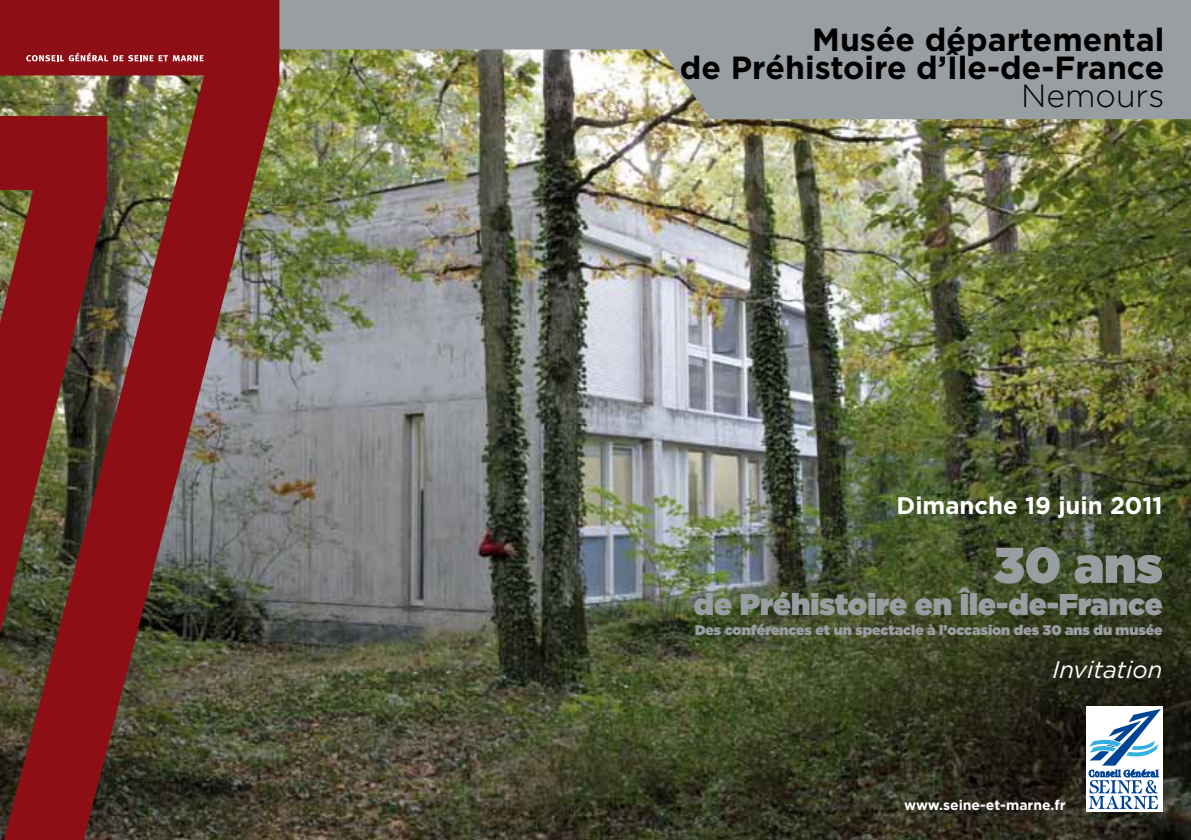
<style>
.page{position:relative;width:1191px;height:840px;background:#fff}
.page>*{position:absolute;margin:0;border:0;box-sizing:border-box;transform-origin:0 0}
.t1{font:900 50px "Gotham";color:#999ea2}
.t2{font:700 32px/28px "Gotham";color:#000;text-align:right}
.t3{font:300 32px "Gotham";color:#000}
.t4{font:900 30px "Gotham";color:#999ea2}
.t5{font:700 24px "Gotham";color:#fff}
.t6{font:italic 24px "Gotham";color:#fff}
.t7{font:900 14px "Gotham";color:#999ea2}
.t8{font:700 14px "Gotham";color:#fff}
</style>
<div class="page">
<img style="left:279px;top:119px;width:912px;height:720px">
<img style="left:279px;top:0;width:912px;height:119px">
<img style="left:0;top:0;width:279px;height:839px">
<svg style="left:26px;top:53px;width:127px;height:8px"></svg>
<svg style="left:159px;top:55px;width:45px;height:6px"></svg>
<div style="left:1085px;top:706px;width:77px;height:105px;background:#fff"></div>
<svg style="left:1088px;top:709px;width:73px;height:99px"></svg>
<h2 class="t2" style="left:680px;top:25px;width:486px">Musée départemental<br>de Préhistoire d’Île-de-France</h2>
<h2 class="t3" style="left:1021px;top:78px;width:145px">Nemours</h2>
<h3 class="t5" style="left:896px;top:491px;width:267px">Dimanche 19 juin 2011</h3>
<h1 class="t1" style="left:993px;top:536px;width:171px">30 ans</h1>
<h3 class="t4" style="left:694px;top:586px;width:470px">de Préhistoire en Île-de-France</h3>
<p class="t7" style="left:695px;top:621px;width:469px">Des conférences et un spectacle à l’occasion des 30 ans du musée</p>
<h3 class="t6" style="left:1052px;top:655px;width:112px">Invitation</h3>
<p class="t8" style="left:904px;top:796px;width:163px">www.seine-et-marne.fr</p>
</div>
